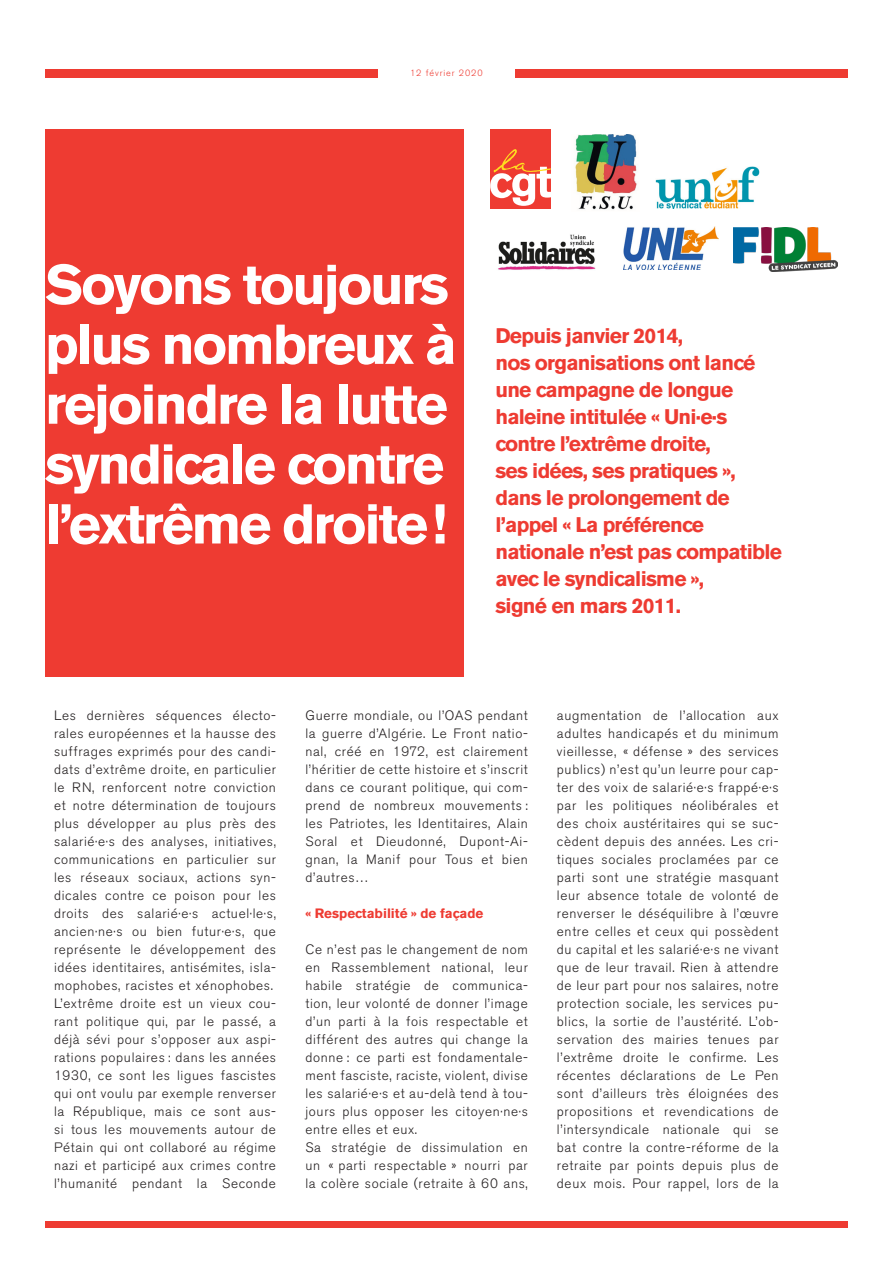
<style>
.page{position:relative;width:893px;height:1263px;background:#fff}
.page>*{position:absolute;margin:0;border:0;box-sizing:border-box;transform-origin:0 0}
.Titre_général{font:700 55.5px/59.8px "Akzidenz Grotesk BE";letter-spacing:-.04em;color:#fff}
.Titre_général-2{font:700 21px/27px "Akzidenz Grotesk BE";letter-spacing:-.035em;color:#ee3b32}
.Texte{font:300 13.5px/18px "Akzidenz Grotesk BE";letter-spacing:.05em;color:#231f20;text-align:justify}
.Texte-2{font:700 13.5px "Akzidenz Grotesk BE";color:#ee3b32}
.Texte-3{font:300 9px "Akzidenz Grotesk BE";letter-spacing:.1em;color:#ee3b32}
</style>
<div class="page">
<div style="left:45px;top:129px;width:418px;height:548px;background:#ee3b32"></div>
<div style="left:515px;top:69px;width:333px;height:9px;background:#ee3b32"></div>
<div style="left:45px;top:69px;width:333px;height:9px;background:#ee3b32"></div>
<div style="left:45px;top:1222px;width:803px;height:6px;background:#ee3b32"></div>
<div style="left:490px;top:129px;width:61px;height:80px;background:#ee3b32"></div>
<svg style="left:490px;top:149px;width:61px;height:57px"></svg>
<img style="left:656px;top:166px;width:104px;height:43px">
<img style="left:498px;top:234px;width:98px;height:36px">
<img style="left:734px;top:228px;width:103px;height:43px">
<img style="left:624px;top:227px;width:95px;height:43px">
<img style="left:575px;top:135px;width:62px;height:75px">
<p class="Texte-3" style="left:410px;top:68px;width:74px">12 février 2020</p>
<p class="Titre_général" style="left:45px;top:255px;width:413px">Soyons toujours plus nombreux à rejoindre la lutte syndicale contre l’extrême droite!</p>
<p class="Titre_général-2" style="left:495px;top:323px;width:288px">Depuis janvier 2014,<br>nos organisations ont lancé une campagne de longue haleine intitulée « Uni·e·s contre l’extrême droite,<br>ses idées, ses pratiques », dans le prolongement de l’appel « La préférence nationale n’est pas compatible avec le syndicalisme »,<br>signé en mars 2011.</p>
<p class="Texte" style="left:54px;top:707px;width:224px">Les dernières séquences électo&shy;rales européennes et la hausse des suffrages exprimés pour des candi&shy;dats d’extrême droite, en particulier le RN, renforcent notre conviction et notre détermination de toujours plus développer au plus près des salarié·e·s des analyses, initiatives, communications en particulier sur les réseaux sociaux, actions syn&shy;dicales contre ce poison pour les droits des salarié·e·s actuel·le·s, ancien·ne·s ou bien futur·e·s, que représente le développement des idées identitaires, antisémites, isla&shy;mophobes, racistes et xénophobes.</p>
<p class="Texte" style="left:54px;top:995px;width:224px">L’extrême droite est un vieux cou&shy;rant politique qui, par le passé, a déjà sévi pour s’opposer aux aspi&shy;rations populaires : dans les années 1930, ce sont les ligues fascistes qui ont voulu par exemple renverser la République, mais ce sont aus&shy;si tous les mouvements autour de Pétain qui ont collaboré au régime nazi et participé aux crimes contre l’humanité pendant la Seconde</p>
<p class="Texte" style="left:305px;top:707px;width:224px">Guerre mondiale, ou l’OAS pendant la guerre d’Algérie. Le Front natio&shy;nal, créé en 1972, est clairement l’héritier de cette histoire et s’inscrit dans ce courant politique, qui com&shy;prend de nombreux mouvements : les Patriotes, les Identitaires, Alain Soral et Dieudonné, Dupont-Ai&shy;gnan, la Manif pour Tous et bien d’autres…</p>
<p class="Texte-2" style="left:305px;top:905px;width:180px">« Respectabilité » de façade</p>
<p class="Texte" style="left:305px;top:941px;width:224px">Ce n’est pas le changement de nom en Rassemblement national, leur habile stratégie de communica&shy;tion, leur volonté de donner l’image d’un parti à la fois respectable et différent des autres qui change la donne : ce parti est fondamentale&shy;ment fasciste, raciste, violent, divise les salarié·e·s et au-delà tend à tou&shy;jours plus opposer les citoyen·ne·s entre elles et eux.</p>
<p class="Texte" style="left:305px;top:1139px;width:224px">Sa stratégie de dissimulation en un « parti respectable » nourri par la colère sociale (retraite à 60 ans,</p>
<p class="Texte" style="left:557px;top:707px;width:223px">augmentation de l’allocation aux adultes handicapés et du minimum vieillesse, « défense » des services publics) n’est qu’un leurre pour cap&shy;ter des voix de salarié·e·s frappé·e·s par les politiques néolibérales et des choix austéritaires qui se suc&shy;cèdent depuis des années. Les cri&shy;tiques sociales proclamées par ce parti sont une stratégie masquant leur absence totale de volonté de renverser le déséquilibre à l’œuvre entre celles et ceux qui possèdent du capital et les salarié·e·s ne vivant que de leur travail. Rien à attendre de leur part pour nos salaires, notre protection sociale, les services pu&shy;blics, la sortie de l’austérité. L’ob&shy;servation des mairies tenues par l’extrême droite le confirme. Les récentes déclarations de Le Pen sont d’ailleurs très éloignées des propositions et revendications de l’intersyndicale nationale qui se bat contre la contre-réforme de la retraite par points depuis plus de deux mois. Pour rappel, lors de la</p>
</div>
